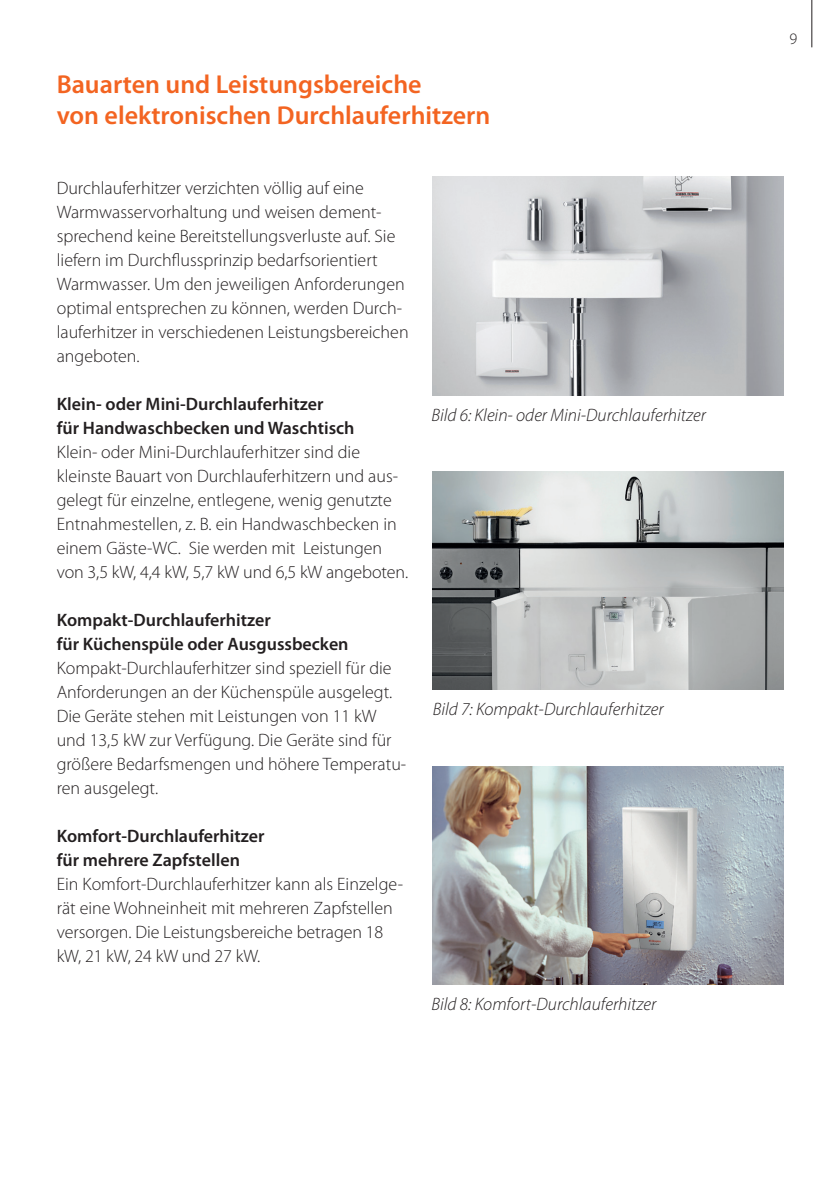
<style>
.page{position:relative;width:840px;height:1191px;background:#fff}
.page>*{position:absolute;margin:0;border:0;box-sizing:border-box;transform-origin:0 0}
.Überschrift{font:600 26px/31.2px "Myriad Pro";color:#f36421}
.Mengentext{font:300 18px/24px "Myriad Pro";color:#231f20}
.Mengentext-2{font:600 18px "Myriad Pro";color:#231f20}
.Überschrift-2{font:italic 300 18px "Myriad Pro";color:#231f20}
.t1{font:300 16px "Myriad Pro";color:#231f20}
</style>
<div class="page">
<hr style="left:810px;top:0;width:1px;height:47px;background:#231f20">
<img style="left:432px;top:176px;width:351px;height:219px">
<img style="left:432px;top:471px;width:351px;height:219px">
<img style="left:432px;top:766px;width:351px;height:218px">
<p class="Überschrift" style="left:57px;top:69px;width:435px">Bauarten und Leistungsbereiche<br>von elektronischen Durchlauferhitzern</p>
<p class="Mengentext" style="left:57px;top:176px;width:353px">Durchlauferhitzer verzichten völlig auf eine Warmwasservorhaltung und weisen dement&shy;sprechend keine Bereitstellungsverluste auf. Sie liefern im Durchflussprinzip bedarfsorientiert Warmwasser. Um den jeweiligen Anforderungen optimal entsprechen zu können, werden Durch&shy;lauferhitzer in verschiedenen Leistungsbereichen angeboten.</p>
<p class="Mengentext-2" style="left:57px;top:394px;width:268px">Klein- oder Mini-Durchlauferhitzer</p>
<p class="Mengentext-2" style="left:57px;top:418px;width:299px">für Handwaschbecken und Waschtisch</p>
<p class="Mengentext" style="left:57px;top:440px;width:353px">Klein- oder Mini-Durchlauferhitzer sind die kleinste Bauart von Durchlauferhitzern und aus&shy;gelegt für einzelne, entlegene, wenig genutzte Entnahmestellen, z. B. ein Handwaschbecken in einem Gäste-WC. Sie werden mit Leistungen von 3,5 kW, 4,4 kW, 5,7 kW und 6,5 kW angeboten.</p>
<p class="Mengentext-2" style="left:57px;top:610px;width:215px">Kompakt-Durchlauferhitzer</p>
<p class="Mengentext-2" style="left:57px;top:634px;width:293px">für Küchenspüle oder Ausgussbecken</p>
<p class="Mengentext" style="left:57px;top:656px;width:351px">Kompakt-Durchlauferhitzer sind speziell für die Anforderungen an der Küchenspüle ausgelegt.<br>Die Geräte stehen mit Leistungen von 11 kW und 13,5 kW zur Verfügung. Die Geräte sind für größere Bedarfsmengen und höhere Temperatu&shy;ren ausgelegt.</p>
<p class="Mengentext-2" style="left:57px;top:826px;width:209px">Komfort-Durchlauferhitzer</p>
<p class="Mengentext-2" style="left:57px;top:850px;width:185px">für mehrere Zapfstellen</p>
<p class="Mengentext" style="left:57px;top:872px;width:347px">Ein Komfort-Durchlauferhitzer kann als Einzelge&shy;rät eine Wohneinheit mit mehreren Zapfstellen versorgen. Die Leistungsbereiche betragen 18 kW, 21 kW, 24 kW und 27 kW.</p>
<p class="Überschrift-2" style="left:431px;top:404px;width:276px">Bild 6: Klein- oder Mini-Durchlauferhitzer</p>
<p class="Überschrift-2" style="left:432px;top:698px;width:232px">Bild 7: Kompakt-Durchlauferhitzer</p>
<p class="Überschrift-2" style="left:431px;top:993px;width:226px">Bild 8: Komfort-Durchlauferhitzer</p>
<p class="t1" style="left:789px;top:30px;width:9px">9</p>
</div>
